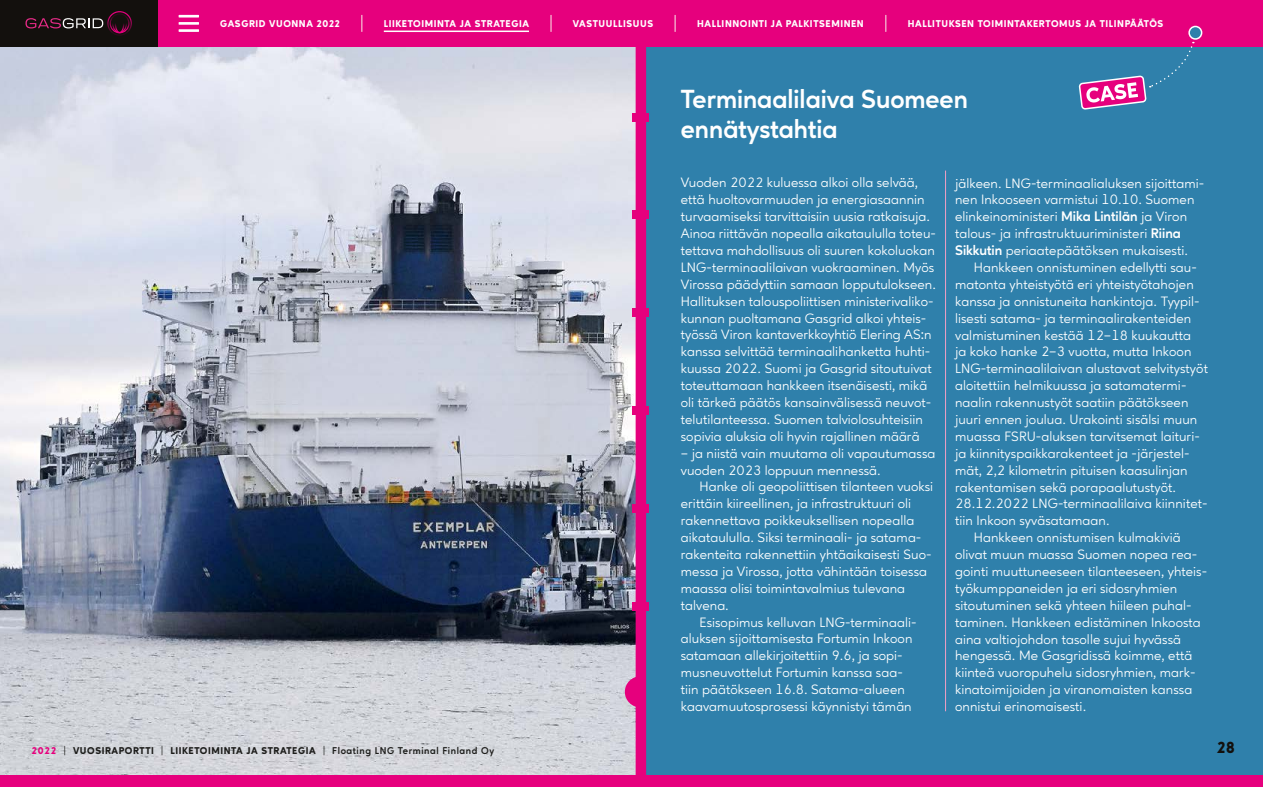
<style>
.page{position:relative;width:1263px;height:787px;background:#fff}
.page>*{position:absolute;margin:0;border:0;box-sizing:border-box;transform-origin:0 0}
.t1{font:700 25.95px/30.5px "Ageo";color:#fff}
.t2{font:800 15.9px "Ageo";color:#13100d}
.Body_copy_indent{font:13.65px/17px "Ageo";letter-spacing:.005em;color:#fff}
.Body_copy{font:13.65px/17px "Ageo";letter-spacing:.005em;color:#fff}
.t3{font:800 9.75px "Ageo";letter-spacing:.06em;color:#fff}
.t4{font:700 9.75px "Ageo";letter-spacing:.06em;color:#1d1d1b}
.t5{font:800 9.75px "Ageo";letter-spacing:.06em;color:#1d1d1b}
.s1{font-weight:700}
.s2{color:#e6007d}
.s3{font-weight:400}
.s4{font-weight:800}
</style>
<div class="page">
<img style="left:0;top:47px;width:636px;height:728px">
<div style="left:625px;top:676px;width:31px;height:31px;background:#e6007d;border-radius:50%"></div>
<div style="left:641px;top:0;width:622px;height:787px;background:#2f80ab"></div>
<div style="left:636px;top:27px;width:10px;height:756px;background:#e6007d"></div>
<div style="left:632px;top:602px;width:17px;height:8px;background:#e6007d"></div>
<div style="left:632px;top:504px;width:17px;height:9px;background:#e6007d"></div>
<div style="left:632px;top:406px;width:17px;height:9px;background:#e6007d"></div>
<div style="left:632px;top:308px;width:17px;height:9px;background:#e6007d"></div>
<div style="left:632px;top:211px;width:17px;height:8px;background:#e6007d"></div>
<div style="left:632px;top:113px;width:17px;height:8px;background:#e6007d"></div>
<hr style="left:945px;top:170px;width:1px;height:541px;background:#f39fc5">
<div style="left:157px;top:0;width:1106px;height:47px;background:#e6007d"></div>
<div style="left:0;top:775px;width:1263px;height:12px;background:#e6007d"></div>
<div style="left:0;top:0;width:157px;height:47px;background:#13100d"></div>
<svg style="left:26px;top:11px;width:106px;height:25px"></svg>
<hr style="left:179px;top:22px;width:20px;height:3px;background:#fff">
<hr style="left:179px;top:15px;width:20px;height:3px;background:#fff">
<hr style="left:179px;top:29px;width:20px;height:3px;background:#fff">
<svg style="left:361px;top:15px;width:2px;height:17px"></svg>
<svg style="left:550px;top:15px;width:2px;height:17px"></svg>
<svg style="left:674px;top:15px;width:2px;height:17px"></svg>
<svg style="left:885px;top:15px;width:1px;height:17px"></svg>
<hr style="left:384px;top:31px;width:145px;height:1px;background:#fff">
<div style="left:1189px;top:26px;width:12px;height:13px;background:#2f80ab;border-radius:50%"></div>
<div style="left:1188px;top:26px;width:14px;height:14px;border:2px solid #fff;border-radius:50%"></div>
<svg style="left:1079px;top:42px;width:115px;height:67px"></svg>
<p class="t3" style="left:220px;top:18px;width:121px">GASGRID VUONNA 2022</p>
<p class="t3" style="left:573px;top:18px;width:82px">VASTUULLISUUS</p>
<p class="t3" style="left:697px;top:18px;width:168px">HALLINNOINTI JA PALKITSEMINEN</p>
<p class="t3" style="left:908px;top:18px;width:257px">HALLITUKSEN TOIMINTAKERTOMUS JA TILINPÄÄTÖS</p>
<p class="t3" style="left:384px;top:18px;width:147px">LIIKETOIMINTA JA STRATEGIA</p>
<h2 class="t1" style="left:681px;top:84px;width:289px">Terminaalilaiva Suomeen ennätystahtia</h2>
<p class="Body_copy" style="left:681px;top:174px;width:257px">Vuoden 2022 kuluessa alkoi olla selvää, että huoltovarmuuden ja energiasaannin turvaamiseksi tarvittaisiin uusia ratkaisuja.<br>Ainoa riittävän nopealla aikataululla toteu&shy;tettava mahdollisuus oli suuren kokoluokan LNG-terminaalilaivan vuokraaminen. Myös Virossa päädyttiin samaan lopputulokseen.<br>Hallituksen talouspoliittisen ministerivaliko&shy;kunnan puoltamana Gasgrid alkoi yhteis&shy;työssä Viron kantaverkkoyhtiö Elering AS:n kanssa selvittää terminaalihanketta huhti&shy;kuussa 2022. Suomi ja Gasgrid sitoutuivat toteuttamaan hankkeen itsenäisesti, mikä oli tärkeä päätös kansainvälisessä neuvot&shy;telutilanteessa. Suomen talviolosuhteisiin sopivia aluksia oli hyvin rajallinen määrä</p>
<p class="Body_copy" style="left:681px;top:444px;width:256px">– ja niistä vain muutama oli vapautumassa vuoden 2023 loppuun mennessä.</p>
<p class="Body_copy_indent" style="left:681px;top:478px;width:254px;text-indent:19px">Hanke oli geopoliittisen tilanteen vuoksi erittäin kiireellinen, ja infrastruktuuri oli rakennettava poikkeuksellisen nopealla aikataululla. Siksi terminaali- ja satama&shy;rakenteita rakennettiin yhtäaikaisesti Suo&shy;messa ja Virossa, jotta vähintään toisessa maassa olisi toimintavalmius tulevana talvena.</p>
<p class="Body_copy_indent" style="left:681px;top:613px;width:237px;text-indent:19px">Esisopimus kelluvan LNG-terminaali&shy;aluksen sijoittamisesta Fortumin Inkoon satamaan allekirjoitettiin 9.6, ja sopi&shy;musneuvottelut Fortumin kanssa saa&shy;tiin päätökseen 16.8. Satama-alueen kaavamuutosprosessi käynnistyi tämän</p>
<p class="Body_copy_indent" style="left:955px;top:174px;width:251px">jälkeen. LNG-terminaalialuksen sijoittami&shy;nen Inkooseen varmistui 10.10. Suomen elinkeinoministeri <span class="s1">Mika Lintilän</span> ja Viron talous- ja infrastruktuuriministeri <span class="s1">Riina Sikkutin</span> periaatepäätöksen mukaisesti.</p>
<p class="Body_copy_indent" style="left:955px;top:259px;width:254px;text-indent:19px">Hankkeen onnistuminen edellytti sau&shy;matonta yhteistyötä eri yhteistyötahojen kanssa ja onnistuneita hankintoja. Tyypil&shy;lisesti satama- ja terminaalirakenteiden valmistuminen kestää 12–18 kuukautta<br>ja koko hanke 2–3 vuotta, mutta Inkoon LNG-terminaalilaivan alustavat selvitystyöt aloitettiin helmikuussa ja satamatermi&shy;naalin rakennustyöt saatiin päätökseen juuri ennen joulua. Urakointi sisälsi muun muassa FSRU-aluksen tarvitsemat laituri&shy;ja kiinnityspaikkarakenteet ja -järjestel&shy;mät, 2,2 kilometrin pituisen kaasulinjan rakentamisen sekä porapaalutustyöt.<br>28.12.2022 LNG-terminaalilaiva kiinnitet&shy;tiin Inkoon syväsatamaan.</p>
<p class="Body_copy_indent" style="left:955px;top:529px;width:254px;text-indent:19px">Hankkeen onnistumisen kulmakiviä olivat muun muassa Suomen nopea rea&shy;gointi muuttuneeseen tilanteeseen, yhteis&shy;työkumppaneiden ja eri sidosryhmien sitoutuminen sekä yhteen hiileen puhal&shy;taminen. Hankkeen edistäminen Inkoosta aina valtiojohdon tasolle sujui hyvässä hengessä. Me Gasgridissä koimme, että kiinteä vuoropuhelu sidosryhmien, mark&shy;kinatoimijoiden ja viranomaisten kanssa onnistui erinomaisesti.</p>
<p class="t5" style="left:31px;top:744px;width:124px"><span class="s2">2022</span> <span class="s3">|</span> VUOSIRAPORTTI</p>
<p class="t2" style="left:1217px;top:738px;width:19px">28</p>
<p class="t4" style="left:161px;top:744px;width:335px"><span class="s3">|</span> <span class="s4">LIIKETOIMINTA JA STRATEGIA</span> <span class="s3">|</span> Floating LNG Terminal Finland Oy</p>
</div>
